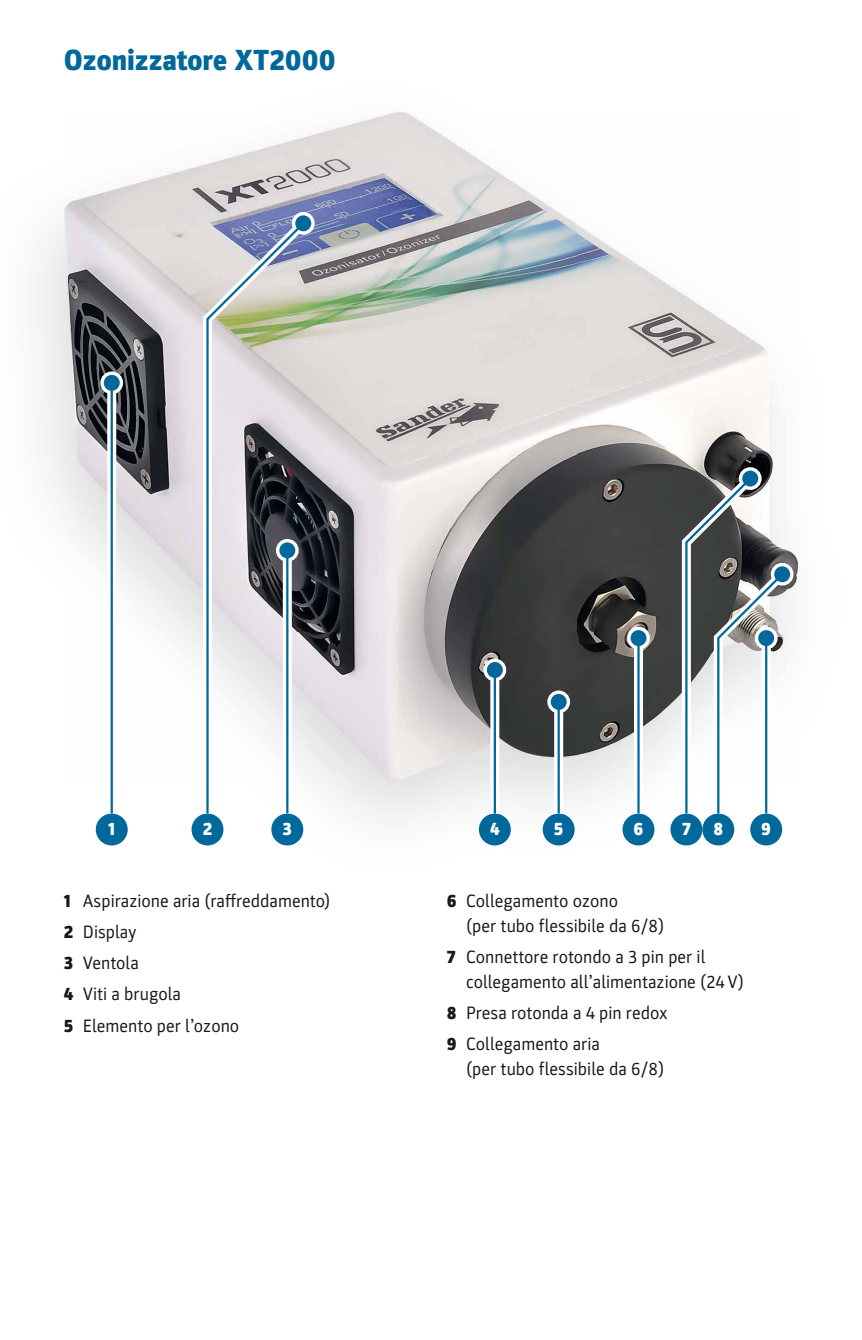
<style>
.page{position:relative;width:862px;height:1340px;background:#fff}
.page>*{position:absolute;margin:0;border:0;box-sizing:border-box;transform-origin:0 0}
.t1{font:900 29.25px "Parka";color:#00689a}
.t2{font:18px/31.1px "Parka";color:#1a171c}
.t3{font:900 18px "Parka";color:#fff}
.s1{font-weight:900}
</style>
<div class="page">
<img style="left:95px;top:781px;width:680px;height:65px">
<img style="left:64px;top:112px;width:733px;height:669px">
<div style="left:96px;top:813px;width:32px;height:32px;background:#00689a;border-radius:50%"></div>
<div style="left:191px;top:813px;width:32px;height:32px;background:#00689a;border-radius:50%"></div>
<div style="left:271px;top:813px;width:32px;height:32px;background:#00689a;border-radius:50%"></div>
<div style="left:478px;top:813px;width:32px;height:32px;background:#00689a;border-radius:50%"></div>
<div style="left:542px;top:813px;width:32px;height:32px;background:#00689a;border-radius:50%"></div>
<div style="left:622px;top:813px;width:32px;height:32px;background:#00689a;border-radius:50%"></div>
<div style="left:670px;top:813px;width:32px;height:32px;background:#00689a;border-radius:50%"></div>
<div style="left:702px;top:813px;width:31px;height:32px;background:#00689a;border-radius:50%"></div>
<div style="left:749px;top:813px;width:32px;height:32px;background:#00689a;border-radius:50%"></div>
<div style="left:107px;top:383px;width:9px;height:430px;background:#fff"></div>
<div style="left:483px;top:658px;width:23px;height:23px;border:7px solid #fff;border-radius:50%"></div>
<div style="left:626px;top:626px;width:23px;height:23px;border:7px solid #fff;border-radius:50%"></div>
<div style="left:100px;top:371px;width:23px;height:23px;border:7px solid #fff;border-radius:50%"></div>
<svg style="left:198px;top:211px;width:118px;height:611px"></svg>
<svg style="left:490px;top:677px;width:9px;height:136px"></svg>
<svg style="left:633px;top:645px;width:9px;height:168px"></svg>
<div style="left:547px;top:690px;width:22px;height:23px;border:7px solid #fff;border-radius:50%"></div>
<svg style="left:554px;top:709px;width:9px;height:104px"></svg>
<hr style="left:110px;top:383px;width:3px;height:430px;background:#00689a">
<div style="left:486px;top:662px;width:16px;height:16px;background:#00689a;border-radius:50%"></div>
<div style="left:550px;top:694px;width:16px;height:16px;background:#00689a;border-radius:50%"></div>
<div style="left:630px;top:630px;width:16px;height:16px;background:#00689a;border-radius:50%"></div>
<div style="left:104px;top:375px;width:16px;height:16px;background:#00689a;border-radius:50%"></div>
<div style="left:295px;top:215px;width:16px;height:16px;background:#00689a;border-radius:50%"></div>
<svg style="left:205px;top:220px;width:101px;height:595px"></svg>
<hr style="left:493px;top:670px;width:2px;height:143px;background:#00689a">
<hr style="left:557px;top:702px;width:2px;height:111px;background:#00689a">
<hr style="left:637px;top:638px;width:2px;height:175px;background:#00689a">
<svg style="left:677px;top:466px;width:117px;height:356px"></svg>
<hr style="left:764px;top:638px;width:2px;height:175px;background:#00689a">
<h1 class="t1" style="left:64px;top:43px;width:273px">Ozonizzatore XT2000</h1>
<p class="t3" style="left:108px;top:818px;width:8px">1</p>
<p class="t3" style="left:203px;top:818px;width:11px">2</p>
<p class="t3" style="left:282px;top:818px;width:11px">3</p>
<p class="t3" style="left:490px;top:818px;width:11px">4</p>
<p class="t3" style="left:553px;top:818px;width:11px">5</p>
<p class="t3" style="left:633px;top:818px;width:11px">6</p>
<p class="t3" style="left:681px;top:818px;width:10px">7</p>
<p class="t3" style="left:713px;top:818px;width:11px">8</p>
<p class="t3" style="left:760px;top:818px;width:11px">9</p>
<p class="t2" style="left:64px;top:885px;width:268px"><span class="s1">1</span> Aspirazione aria (raffreddamento)<br><span class="s1">2</span> Display<br><span class="s1">3</span> Ventola<br><span class="s1">4</span> Viti a brugola<br><span class="s1">5</span> Elemento per l’ozono</p>
<p class="t2" style="left:466px;top:888px;width:200px;line-height:24.8px;text-indent:-19px"><span class="s1">6</span> Collegamento ozono<br>(per tubo flessibile da 6/8)</p>
<p class="t2" style="left:466px;top:944px;width:279px;line-height:24.8px;text-indent:-19px"><span class="s1">7</span> Connettore rotondo a 3 pin per il collegamento all’alimentazione (24 V)</p>
<p class="t2" style="left:446px;top:997px;width:222px"><span class="s1">8</span> Presa rotonda a 4 pin redox<br><span class="s1">9</span> Collegamento aria</p>
<p class="t2" style="left:466px;top:1053px;width:200px">(per tubo flessibile da 6/8)</p>
</div>
